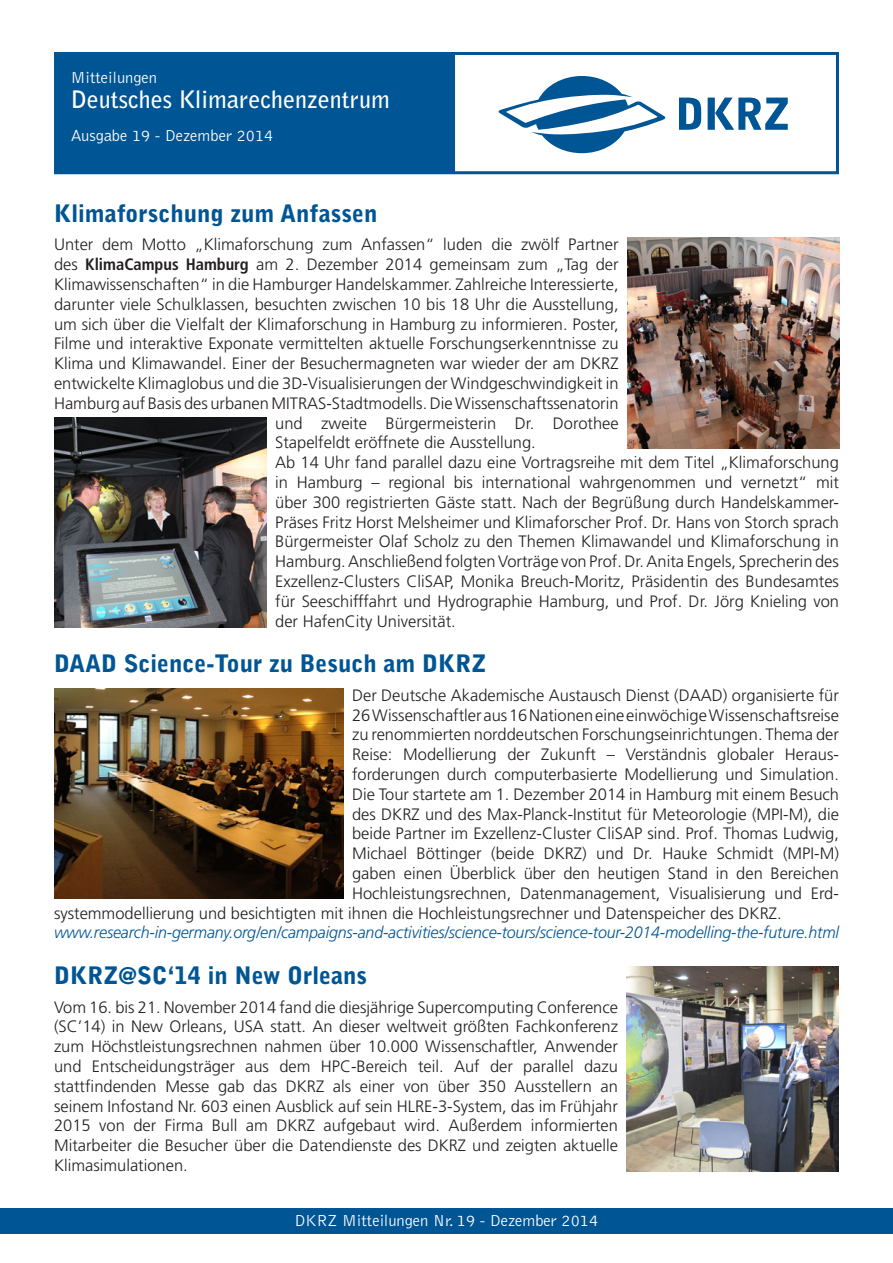
<style>
.page{position:relative;width:893px;height:1263px;background:#fff}
.page>*{position:absolute;margin:0;border:0;box-sizing:border-box;transform-origin:0 0}
.t1{font:900 24px "Bell Gothic Std";color:#005595}
.t2{font:700 24px "Bell Gothic Std";color:#fff}
.t3{font:300 16.5px/19.8px "Frutiger LT Std";color:#231f20;text-align:justify}
.t4{font:italic 300 16.5px "Frutiger LT Std";letter-spacing:-.01em;color:#005595}
.t5{font:300 16.5px "Bell Gothic Std";color:#fff}
.s1{font-weight:700;font-stretch:condensed}
</style>
<div class="page">
<div style="left:54px;top:53px;width:401px;height:120px;background:#005595"></div>
<svg style="left:499px;top:76px;width:289px;height:77px"></svg>
<div style="left:0;top:1208px;width:893px;height:26px;background:#005595"></div>
<div style="left:54px;top:52px;width:785px;height:122px;border:3px solid #005595"></div>
<img style="left:627px;top:237px;width:212px;height:211px">
<img style="left:54px;top:417px;width:213px;height:210px">
<img style="left:626px;top:966px;width:213px;height:205px">
<img style="left:54px;top:689px;width:290px;height:209px">
<p class="t5" style="left:71px;top:69px;width:88px">Mitteilungen</p>
<h1 class="t2" style="left:71px;top:85px;width:321px">Deutsches Klimarechenzentrum</h1>
<p class="t5" style="left:71px;top:127px;width:204px">Ausgabe 19 - Dezember 2014</p>
<h1 class="t1" style="left:54px;top:199px;width:325px">Klimaforschung zum Anfassen</h1>
<p class="t3" style="left:54px;top:235px;width:566px">Unter dem Motto „Klimaforschung zum Anfassen“ luden die zwölf Partner</p>
<p class="t3" style="left:54px;top:255px;width:566px">des <span class="s1">KlimaCampus Hamburg</span> am 2. Dezember 2014 gemeinsam zum „Tag der</p>
<p class="t3" style="left:54px;top:275px;width:566px">Klimawissenschaften“ in die Hamburger Handelskammer. Zahlreiche Interessierte,</p>
<p class="t3" style="left:54px;top:294px;width:566px">darunter viele Schulklassen, besuchten zwischen 10 bis 18 Uhr die Ausstellung,</p>
<p class="t3" style="left:54px;top:314px;width:566px">um sich über die Vielfalt der Klimaforschung in Hamburg zu informieren. Poster,</p>
<p class="t3" style="left:54px;top:334px;width:566px">Filme und interaktive Exponate vermittelten aktuelle Forschungserkenntnisse zu</p>
<p class="t3" style="left:54px;top:354px;width:566px">Klima und Klimawandel. Einer der Besuchermagneten war wieder der am DKRZ</p>
<p class="t3" style="left:54px;top:374px;width:566px">entwickelte Klimaglobus und die 3D-Visualisierungen der Windgeschwindigkeit in</p>
<p class="t3" style="left:54px;top:393px;width:566px">Hamburg auf Basis des urbanen MITRAS-Stadtmodells. Die Wissenschaftssenatorin</p>
<p class="t3" style="left:275px;top:413px;width:345px">und zweite Bürgermeisterin Dr. Dorothee</p>
<p class="t3" style="left:275px;top:433px;width:262px">Stapelfeldt eröffnete die Ausstellung.</p>
<p class="t3" style="left:275px;top:453px;width:565px">Ab 14 Uhr fand parallel dazu eine Vortragsreihe mit dem Titel „Klimaforschung</p>
<p class="t3" style="left:275px;top:473px;width:565px">in Hamburg – regional bis international wahrgenommen und vernetzt“ mit</p>
<p class="t3" style="left:275px;top:492px;width:565px">über 300 registrierten Gäste statt. Nach der Begrüßung durch Handelskammer-</p>
<p class="t3" style="left:275px;top:512px;width:565px">Präses Fritz Horst Melsheimer und Klimaforscher Prof. Dr. Hans von Storch sprach</p>
<p class="t3" style="left:275px;top:532px;width:565px">Bürgermeister Olaf Scholz zu den Themen Klimawandel und Klimaforschung in</p>
<p class="t3" style="left:275px;top:552px;width:565px">Hamburg. Anschließend folgten Vorträge von Prof. Dr. Anita Engels, Sprecherin des</p>
<p class="t3" style="left:275px;top:572px;width:565px">Exzellenz-Clusters CliSAP, Monika Breuch-Moritz, Präsidentin des Bundesamtes</p>
<p class="t3" style="left:275px;top:591px;width:565px">für Seeschifffahrt und Hydrographie Hamburg, und Prof. Dr. Jörg Knieling von</p>
<p class="t3" style="left:275px;top:611px;width:182px">der HafenCity Universität.</p>
<h1 class="t1" style="left:54px;top:650px;width:434px">DAAD Science-Tour zu Besuch am DKRZ</h1>
<p class="t3" style="left:352px;top:685px;width:488px">Der Deutsche Akademische Austausch Dienst (DAAD) organisierte für</p>
<p class="t3" style="left:352px;top:705px;width:488px">26 Wissenschaftler aus 16 Nationen eine einwöchige Wissenschaftsreise</p>
<p class="t3" style="left:352px;top:725px;width:488px">zu renommierten norddeutschen Forschungseinrichtungen. Thema der</p>
<p class="t3" style="left:352px;top:745px;width:488px">Reise: Modellierung der Zukunft – Verständnis globaler Heraus-</p>
<p class="t3" style="left:352px;top:765px;width:488px">forderungen durch computerbasierte Modellierung und Simulation.</p>
<p class="t3" style="left:352px;top:784px;width:488px">Die Tour startete am 1. Dezember 2014 in Hamburg mit einem Besuch</p>
<p class="t3" style="left:352px;top:804px;width:488px">des DKRZ und des Max-Planck-Institut für Meteorologie (MPI-M), die</p>
<p class="t3" style="left:352px;top:824px;width:488px">beide Partner im Exzellenz-Cluster CliSAP sind. Prof. Thomas Ludwig,</p>
<p class="t3" style="left:352px;top:844px;width:488px">Michael Böttinger (beide DKRZ) und Dr. Hauke Schmidt (MPI-M)</p>
<p class="t3" style="left:352px;top:864px;width:488px">gaben einen Überblick über den heutigen Stand in den Bereichen</p>
<p class="t3" style="left:352px;top:883px;width:488px">Hochleistungsrechnen, Datenmanagement, Visualisierung und Erd-</p>
<p class="t3" style="left:54px;top:903px;width:729px">systemmodellierung und besichtigten mit ihnen die Hochleistungsrechner und Datenspeicher des DKRZ.</p>
<p class="t4" style="left:54px;top:923px;width:787px">www.research-in-germany.org/en/campaigns-and-activities/science-tours/science-tour-2014-modelling-the-future.html</p>
<h1 class="t1" style="left:54px;top:961px;width:315px">DKRZ@SC‘14 in New Orleans</h1>
<p class="t3" style="left:54px;top:997px;width:565px">Vom 16. bis 21. November 2014 fand die diesjährige Supercomputing Conference (SC’14) in New Orleans, USA statt. An dieser weltweit größten Fachkonferenz zum Höchstleistungsrechnen nahmen über 10.000 Wissenschaftler, Anwender und Entscheidungsträger aus dem HPC-Bereich teil. Auf der parallel dazu stattfindenden Messe gab das DKRZ als einer von über 350 Ausstellern an seinem Infostand Nr. 603 einen Ausblick auf sein HLRE-3-System, das im Frühjahr 2015 von der Firma Bull am DKRZ aufgebaut wird. Außerdem informierten Mitarbeiter die Besucher über die Datendienste des DKRZ und zeigten aktuelle Klimasimulationen.</p>
<p class="t5" style="left:294px;top:1212px;width:305px">DKRZ Mitteilungen Nr. 19 - Dezember 2014</p>
</div>
